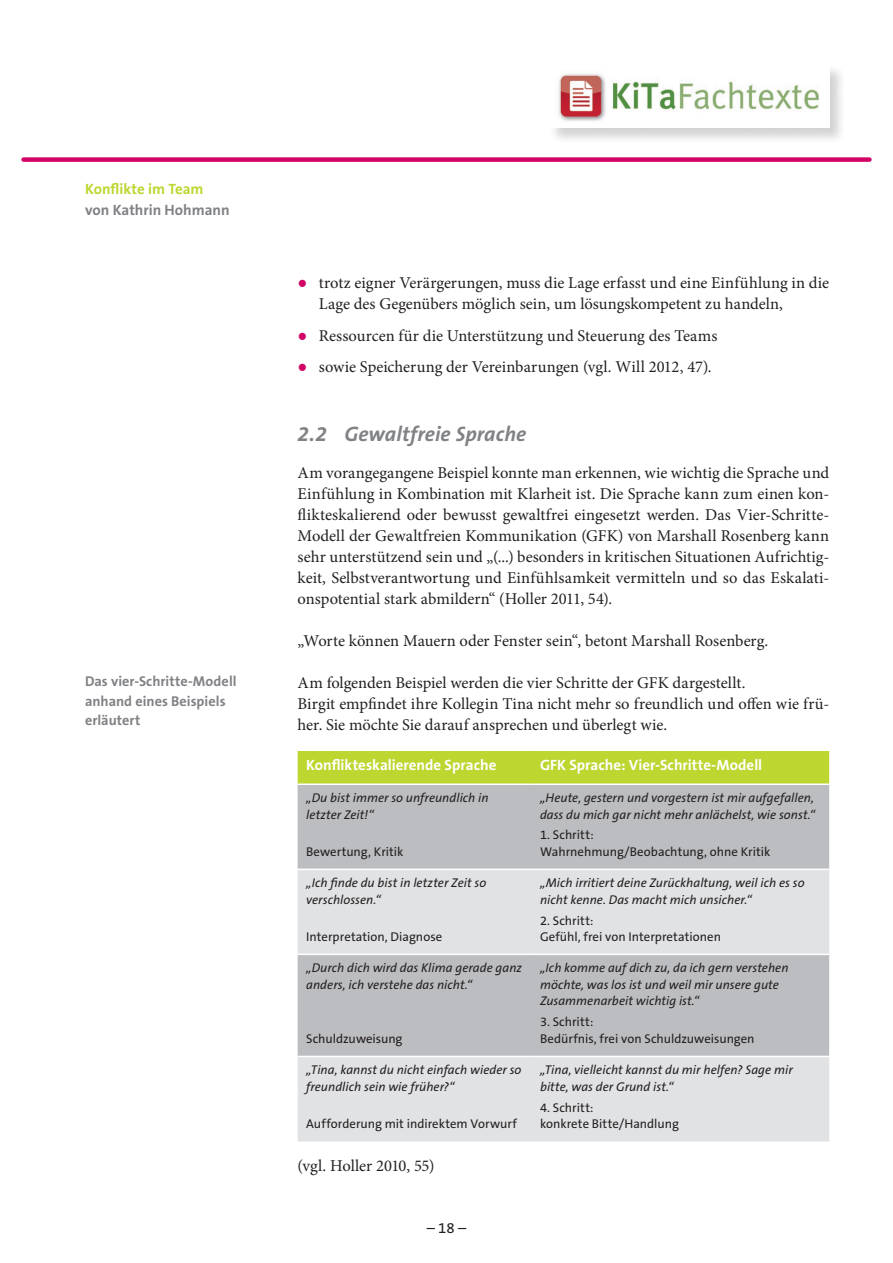
<style>
.page{position:relative;width:893px;height:1263px;background:#fff}
.page>*{position:absolute;margin:0;border:0;box-sizing:border-box;transform-origin:0 0}
.Überschrift_2{font:italic 700 21px "The Sans B7";letter-spacing:.005em;color:#808285}
.Studientext-Fließtex{font:16.5px/21px "Minion Pro";color:#231f20}
.Tabellenkopf{font:700 15px "The Sans B7";color:#fff}
.t1{font:700 15px "The Sans B7";letter-spacing:-.005em;color:#808285}
.t2{font:700 15px "The Sans B7";letter-spacing:-.005em;color:#bed630}
.t3{font:15px "The Sans B5 Plain";color:#231f20}
.Marginalie{font:700 14.25px/19.5px "The Sans B7";letter-spacing:.005em;color:#808285}
.Tabellentext{font:italic 12.75px/16.5px "The Sans B5 Plain";letter-spacing:.005em;color:#231f20}
.Tabellentext-2{font:12.75px/16.5px "The Sans B5 Plain";color:#231f20}
.s1{font-family:"Times New Roman";color:#d10364}
</style>
<div class="page">
<div style="left:24px;top:157px;width:845px;height:5px;background:#d10364"></div>
<div style="left:548px;top:63px;width:298px;height:82px;background:#231f20;opacity:.2"></div>
<img style="left:549px;top:64px;width:280px;height:64px">
<div style="left:298px;top:751px;width:531px;height:32px;background:#bed630"></div>
<div style="left:298px;top:785px;width:531px;height:83px;background:#bcbdc0"></div>
<svg style="left:298px;top:870px;width:531px;height:271px;background:#d3d4d6"></svg>
<hr style="left:298px;top:954px;width:233px;height:1px;background:#fff">
<hr style="left:531px;top:954px;width:298px;height:1px;background:#fff">
<hr style="left:298px;top:1056px;width:233px;height:1px;background:#fff">
<hr style="left:531px;top:1056px;width:298px;height:1px;background:#fff">
<p class="t2" style="left:85px;top:181px;width:120px">Konflikte im Team</p>
<p class="t1" style="left:85px;top:202px;width:146px">von Kathrin Hohmann</p>
<p class="Marginalie" style="left:85px;top:672px;width:153px">Das vier-Schritte-Modell anhand eines Beispiels erläutert</p>
<p class="Studientext-Fließtex" style="left:319px;top:273px;width:512px;text-indent:-21px"><span class="s1">●</span> trotz eigner Verärgerungen, muss die Lage erfasst und eine Einfühlung in die<br>Lage des Gegenübers möglich sein, um lösungskompetent zu handeln,</p>
<p class="Studientext-Fließtex" style="left:298px;top:325px;width:421px"><span class="s1">●</span> Ressourcen für die Unterstützung und Steuerung des Teams</p>
<p class="Studientext-Fließtex" style="left:298px;top:357px;width:416px"><span class="s1">●</span> sowie Speicherung der Vereinbarungen (vgl. Will 2012, 47).</p>
<p class="Überschrift_2" style="left:298px;top:422px;width:230px">2.2 Gewaltfreie Sprache</p>
<p class="Studientext-Fließtex" style="left:298px;top:462px;width:533px;text-align:justify">Am vorangegangene Beispiel konnte man erkennen, wie wichtig die Sprache und Einfühlung in Kombination mit Klarheit ist. Die Sprache kann zum einen kon&shy;flikteskalierend oder bewusst gewaltfrei eingesetzt werden. Das Vier-Schritte-Modell der Gewaltfreien Kommunikation (GFK) von Marshall Rosenberg kann sehr unterstützend sein und „(...) besonders in kritischen Situationen Aufrichtig&shy;keit, Selbstverantwortung und Einfühlsamkeit vermitteln und so das Eskalati&shy;onspotential stark abmildern“ (Holler 2011, 54).</p>
<p class="Studientext-Fließtex" style="left:298px;top:630px;width:472px">„Worte können Mauern oder Fenster sein“, betont Marshall Rosenberg.</p>
<p class="Studientext-Fließtex" style="left:298px;top:672px;width:449px">Am folgenden Beispiel werden die vier Schritte der GFK dargestellt.</p>
<p class="Studientext-Fließtex" style="left:298px;top:693px;width:533px">Birgit empfindet ihre Kollegin Tina nicht mehr so freundlich und offen wie frü&shy;her. Sie möchte Sie darauf ansprechen und überlegt wie.</p>
<p class="Tabellenkopf" style="left:306px;top:757px;width:192px">Konflikteskalierende Sprache</p>
<p class="Tabellenkopf" style="left:540px;top:757px;width:224px">GFK Sprache: Vier-Schritte-Modell</p>
<p class="Tabellentext" style="left:306px;top:790px;width:184px">„Du bist immer so unfreundlich in letzter Zeit!“</p>
<p class="Tabellentext-2" style="left:306px;top:844px;width:99px">Bewertung, Kritik</p>
<p class="Tabellentext" style="left:540px;top:790px;width:277px">„Heute, gestern und vorgestern ist mir aufgefallen, dass du mich gar nicht mehr anlächelst, wie sonst.“</p>
<p class="Tabellentext-2" style="left:540px;top:827px;width:232px">1. Schritt:<br>Wahrnehmung/Beobachtung, ohne Kritik</p>
<p class="Tabellentext" style="left:306px;top:875px;width:182px">„Ich finde du bist in letzter Zeit so verschlossen.“</p>
<p class="Tabellentext-2" style="left:306px;top:929px;width:138px">Interpretation, Diagnose</p>
<p class="Tabellentext" style="left:306px;top:960px;width:217px">„Durch dich wird das Klima gerade ganz anders, ich verstehe das nicht.“</p>
<p class="Tabellentext-2" style="left:306px;top:1030px;width:98px">Schuldzuweisung</p>
<p class="Tabellentext" style="left:306px;top:1062px;width:217px">„Tina, kannst du nicht einfach wieder so freundlich sein wie früher?“</p>
<p class="Tabellentext-2" style="left:306px;top:1116px;width:212px">Aufforderung mit indirektem Vorwurf</p>
<p class="Studientext-Fließtex" style="left:298px;top:1155px;width:138px">(vgl. Holler 2010, 55)</p>
<p class="Tabellentext" style="left:540px;top:875px;width:266px">„Mich irritiert deine Zurückhaltung, weil ich es so nicht kenne. Das macht mich unsicher.“</p>
<p class="Tabellentext-2" style="left:540px;top:912px;width:182px">2. Schritt:<br>Gefühl, frei von Interpretationen</p>
<p class="Tabellentext" style="left:540px;top:960px;width:250px">„Ich komme auf dich zu, da ich gern verstehen möchte, was los ist und weil mir unsere gute<br>Zusammenarbeit wichtig ist.“</p>
<p class="Tabellentext-2" style="left:540px;top:1014px;width:216px">3. Schritt:<br>Bedürfnis, frei von Schuldzuweisungen</p>
<p class="Tabellentext" style="left:540px;top:1062px;width:254px">„Tina, vielleicht kannst du mir helfen? Sage mir bitte, was der Grund ist.“</p>
<p class="Tabellentext-2" style="left:540px;top:1099px;width:140px">4. Schritt:<br>konkrete Bitte/Handlung</p>
<p class="t3" style="left:427px;top:1219px;width:41px">– 18 –</p>
</div>
